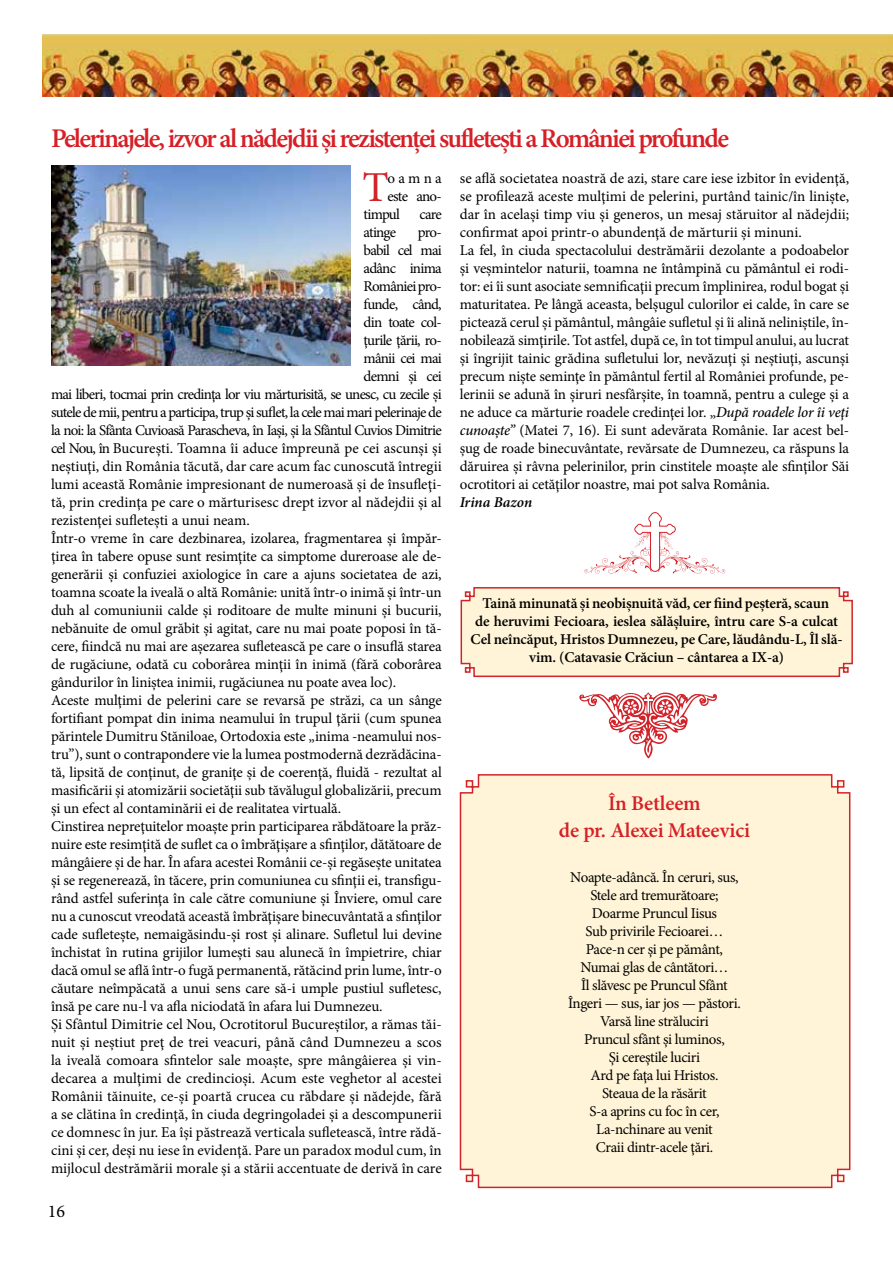
<style>
.page{position:relative;width:893px;height:1263px;background:#fff}
.page>*{position:absolute;margin:0;border:0;box-sizing:border-box;transform-origin:0 0}
.t1{font:42.75px "Minion Pro";color:#d2232a}
.t2{font:600 27px "Minion Pro";letter-spacing:-.065em;color:#d61f26}
.t3{font:600 21px/27px "Minion Pro";letter-spacing:-.01em;color:#d61f26;text-align:center}
.t4{font:18px "Minion Pro";color:#000}
.t5{font:15px/18px "Minion Pro";letter-spacing:-.01em;color:#000}
.t6{font:15px "Minion Pro";letter-spacing:-.05em;color:#000}
.t7{font:600 15px/18px "Minion Pro";letter-spacing:-.01em;color:#000;text-align:center}
.t8{font:15px "Minion Pro";letter-spacing:-.055em;color:#000}
.t9{font:italic 600 15px "Minion Pro";color:#000}
.s1{font-weight:500;font-style:italic}
</style>
<div class="page">
<img style="left:43px;top:34px;width:850px;height:63px">
<img style="left:51px;top:166px;width:300px;height:200px">
<div style="left:459px;top:774px;width:392px;height:415px;background:#fff4d7"></div>
<svg style="left:460px;top:587px;width:393px;height:91px;background:#fdebd0"></svg>
<svg style="left:584px;top:512px;width:141px;height:62px"></svg>
<svg style="left:579px;top:692px;width:138px;height:66px"></svg>
<h2 class="t2" style="left:51px;top:120px;width:680px">Pelerinajele, izvor al nădejdii şi rezistenței sufletești a României profunde</h2>
<h1 class="t1" style="left:362px;top:159px;width:28px">T</h1>
<p class="t5" style="left:388px;top:169px;width:56px">oamna</p>
<p class="t5" style="left:460px;top:169px;width:391px">se află societatea noastră de azi, stare care iese izbitor în evidenţă, se profilează aceste mulţimi de pelerini, purtând tainic/în linişte, dar în acelaşi timp viu şi generos, un mesaj stăruitor al nădejdii; confirmat apoi printr-o abundenţă de mărturii şi minuni.<br>La fel, în ciuda spectacolului destrămării dezolante a podoabelor şi veşmintelor naturii, toamna ne întâmpină cu pământul ei rodi&shy;tor: ei îi sunt asociate semnificaţii precum împlinirea, rodul bogat şi maturitatea. Pe lângă aceasta, belşugul culorilor ei calde, în care se pictează cerul şi pământul, mângâie sufletul şi îi alină neliniştile, în&shy;nobilează simţirile. Tot astfel, după ce, în tot timpul anului, au lucrat şi îngrijit tainic grădina sufletului lor, nevăzuţi şi neştiuţi, ascunşi precum nişte seminţe în pământul fertil al României profunde, pe&shy;lerinii se adună în şiruri nesfârşite, în toamnă, pentru a culege şi a ne aduce ca mărturie roadele credinţei lor. „<span class="s1">După roadele lor îi veţi cunoaşte”</span> (Matei 7, 16). Ei sunt adevărata Românie. Iar acest bel&shy;şug de roade binecuvântate, revărsate de Dumnezeu, ca răspuns la dăruirea şi râvna pelerinilor, prin cinstitele moaşte ale sfinţilor Săi ocrotitori ai cetăţilor noastre, mai pot salva România.</p>
<p class="t9" style="left:460px;top:492px;width:74px">Irina Bazon</p>
<p class="t5" style="left:388px;top:187px;width:56px">este ano-</p>
<p class="t5" style="left:364px;top:205px;width:38px">timpul</p>
<p class="t5" style="left:419px;top:205px;width:24px">care</p>
<p class="t5" style="left:364px;top:223px;width:34px">atinge</p>
<p class="t5" style="left:418px;top:223px;width:25px">pro-</p>
<p class="t8" style="left:364px;top:240px;width:80px">babil cel mai</p>
<p class="t6" style="left:364px;top:258px;width:80px">adânc inima</p>
<p class="t8" style="left:364px;top:276px;width:80px">României pro-</p>
<p class="t6" style="left:364px;top:294px;width:80px">funde, când,</p>
<p class="t8" style="left:364px;top:312px;width:80px">din toate col-</p>
<p class="t6" style="left:364px;top:330px;width:80px">ţurile ţării, ro-</p>
<p class="t6" style="left:364px;top:348px;width:80px">mânii cei mai</p>
<p class="t6" style="left:364px;top:366px;width:80px">demni şi cei</p>
<p class="t6" style="left:51px;top:384px;width:392px">mai liberi, tocmai prin credinţa lor viu mărturisită, se unesc, cu zecile şi</p>
<p class="t6" style="left:51px;top:402px;width:392px">sutele de mii, pentru a participa, trup şi suflet, la cele mai mari pelerinaje de</p>
<p class="t6" style="left:51px;top:420px;width:392px">la noi: la Sfânta Cuvioasă Parascheva, în Iaşi, şi la Sfântul Cuvios Dimitrie</p>
<p class="t5" style="left:51px;top:439px;width:392px">cel Nou, în Bucureşti. Toamna îi aduce împreună pe cei ascunşi şi</p>
<p class="t5" style="left:51px;top:457px;width:392px">neştiuţi, din România tăcută, dar care acum fac cunoscută întregii</p>
<p class="t5" style="left:51px;top:475px;width:392px">lumi această Românie impresionant de numeroasă şi de însufleţi-</p>
<p class="t5" style="left:51px;top:493px;width:392px">tă, prin credinţa pe care o mărturisesc drept izvor al nădejdii şi al</p>
<p class="t5" style="left:51px;top:511px;width:200px">rezistenţei sufleteşti a unui neam.</p>
<p class="t5" style="left:51px;top:529px;width:392px">Într-o vreme în care dezbinarea, izolarea, fragmentarea şi împăr-</p>
<p class="t5" style="left:51px;top:547px;width:392px">ţirea în tabere opuse sunt resimţite ca simptome dureroase ale de-</p>
<p class="t5" style="left:51px;top:565px;width:392px">generării şi confuziei axiologice în care a ajuns societatea de azi,</p>
<p class="t5" style="left:51px;top:583px;width:392px">toamna scoate la iveală o altă Românie: unită într-o inimă şi într-un</p>
<p class="t5" style="left:51px;top:601px;width:392px">duh al comuniunii calde şi roditoare de multe minuni şi bucurii,</p>
<p class="t5" style="left:51px;top:619px;width:392px">nebănuite de omul grăbit şi agitat, care nu mai poate poposi în tă-</p>
<p class="t5" style="left:51px;top:637px;width:392px">cere, fiindcă nu mai are aşezarea sufletească pe care o insuflă starea</p>
<p class="t5" style="left:51px;top:655px;width:392px">de rugăciune, odată cu coborârea minţii în inimă (fără coborârea</p>
<p class="t5" style="left:51px;top:673px;width:347px">gândurilor în liniştea inimii, rugăciunea nu poate avea loc).</p>
<p class="t5" style="left:51px;top:691px;width:392px">Aceste mulţimi de pelerini care se revarsă pe străzi, ca un sânge</p>
<p class="t5" style="left:51px;top:709px;width:392px">fortifiant pompat din inima neamului în trupul ţării (cum spunea</p>
<p class="t5" style="left:51px;top:727px;width:392px">părintele Dumitru Stăniloae, Ortodoxia este „inima -neamului nos-</p>
<p class="t5" style="left:51px;top:745px;width:392px">tru”), sunt o contrapondere vie la lumea postmodernă dezrădăcina-</p>
<p class="t5" style="left:51px;top:763px;width:392px">tă, lipsită de conţinut, de graniţe şi de coerenţă, fluidă - rezultat al</p>
<p class="t5" style="left:51px;top:781px;width:392px">masificării şi atomizării societăţii sub tăvălugul globalizării, precum</p>
<p class="t5" style="left:51px;top:799px;width:292px">şi un efect al contaminării ei de realitatea virtuală.</p>
<p class="t5" style="left:51px;top:817px;width:392px">Cinstirea nepreţuitelor moaşte prin participarea răbdătoare la prăz-</p>
<p class="t5" style="left:51px;top:835px;width:392px">nuire este resimţită de suflet ca o îmbrăţişare a sfinţilor, dătătoare de</p>
<p class="t5" style="left:51px;top:853px;width:392px">mângâiere şi de har. În afara acestei Românii ce-şi regăseşte unitatea</p>
<p class="t5" style="left:51px;top:871px;width:392px">şi se regenerează, în tăcere, prin comuniunea cu sfinţii ei, transfigu-</p>
<p class="t5" style="left:51px;top:889px;width:392px">rând astfel suferinţa în cale către comuniune şi Înviere, omul care</p>
<p class="t5" style="left:51px;top:907px;width:392px">nu a cunoscut vreodată această îmbrăţişare binecuvântată a sfinţilor</p>
<p class="t5" style="left:51px;top:925px;width:392px">cade sufleteşte, nemaigăsindu-şi rost şi alinare. Sufletul lui devine</p>
<p class="t5" style="left:51px;top:943px;width:392px">închistat în rutina grijilor lumeşti sau alunecă în împietrire, chiar</p>
<p class="t5" style="left:51px;top:961px;width:392px">dacă omul se află într-o fugă permanentă, rătăcind prin lume, într-o</p>
<p class="t5" style="left:51px;top:979px;width:392px">căutare neîmpăcată a unui sens care să-i umple pustiul sufletesc,</p>
<p class="t5" style="left:51px;top:997px;width:333px">însă pe care nu-l va afla niciodată în afara lui Dumnezeu.</p>
<p class="t5" style="left:51px;top:1015px;width:392px">Şi Sfântul Dimitrie cel Nou, Ocrotitorul Bucureştilor, a rămas tăi-</p>
<p class="t5" style="left:51px;top:1033px;width:392px">nuit şi neştiut preţ de trei veacuri, până când Dumnezeu a scos</p>
<p class="t5" style="left:51px;top:1051px;width:392px">la iveală comoara sfintelor sale moaşte, spre mângâierea şi vin-</p>
<p class="t5" style="left:51px;top:1069px;width:392px">decarea a mulţimi de credincioşi. Acum este veghetor al acestei</p>
<p class="t5" style="left:51px;top:1087px;width:392px">Românii tăinuite, ce-şi poartă crucea cu răbdare şi nădejde, fără</p>
<p class="t5" style="left:51px;top:1105px;width:392px">a se clătina în credinţă, în ciuda degringoladei şi a descompunerii</p>
<p class="t5" style="left:51px;top:1123px;width:392px">ce domnesc în jur. Ea îşi păstrează verticala sufletească, între rădă-</p>
<p class="t5" style="left:51px;top:1141px;width:392px">cini şi cer, deşi nu iese în evidenţă. Pare un paradox modul cum, în</p>
<p class="t5" style="left:51px;top:1159px;width:392px">mijlocul destrămării morale şi a stării accentuate de derivă în care</p>
<p class="t7" style="left:471px;top:594px;width:374px">Taină minunată şi neobişnuită văd, cer fiind peşteră, scaun<br>de heruvimi Fecioara, ieslea sălăşluire, întru care S-a culcat Cel neîncăput, Hristos Dumnezeu, pe Care, lăudându-L, Îl slă&shy;vim. (Catavasie Crăciun – cântarea a IX-a)</p>
<h3 class="t3" style="left:559px;top:789px;width:193px">În Betleem<br>de pr. Alexei Mateevici</h3>
<p class="t5" style="left:568px;top:868px;width:174px;text-align:center">Noapte-adâncă. În ceruri, sus,<br>Stele ard tremurătoare;<br>Doarme Pruncul Iisus<br>Sub privirile Fecioarei…<br>Pace-n cer şi pe pământ,<br>Numai glas de cântători…<br>Îl slăvesc pe Pruncul Sfânt<br>Îngeri — sus, iar jos — păstori.<br>Varsă line străluciri<br>Pruncul sfânt şi luminos,<br>Şi cereştile luciri<br>Ard pe faţa lui Hristos.<br>Steaua de la răsărit<br>S-a aprins cu foc în cer,<br>La-nchinare au venit<br>Craii dintr-acele ţări.</p>
<p class="t4" style="left:48px;top:1199px;width:19px">16</p>
</div>
